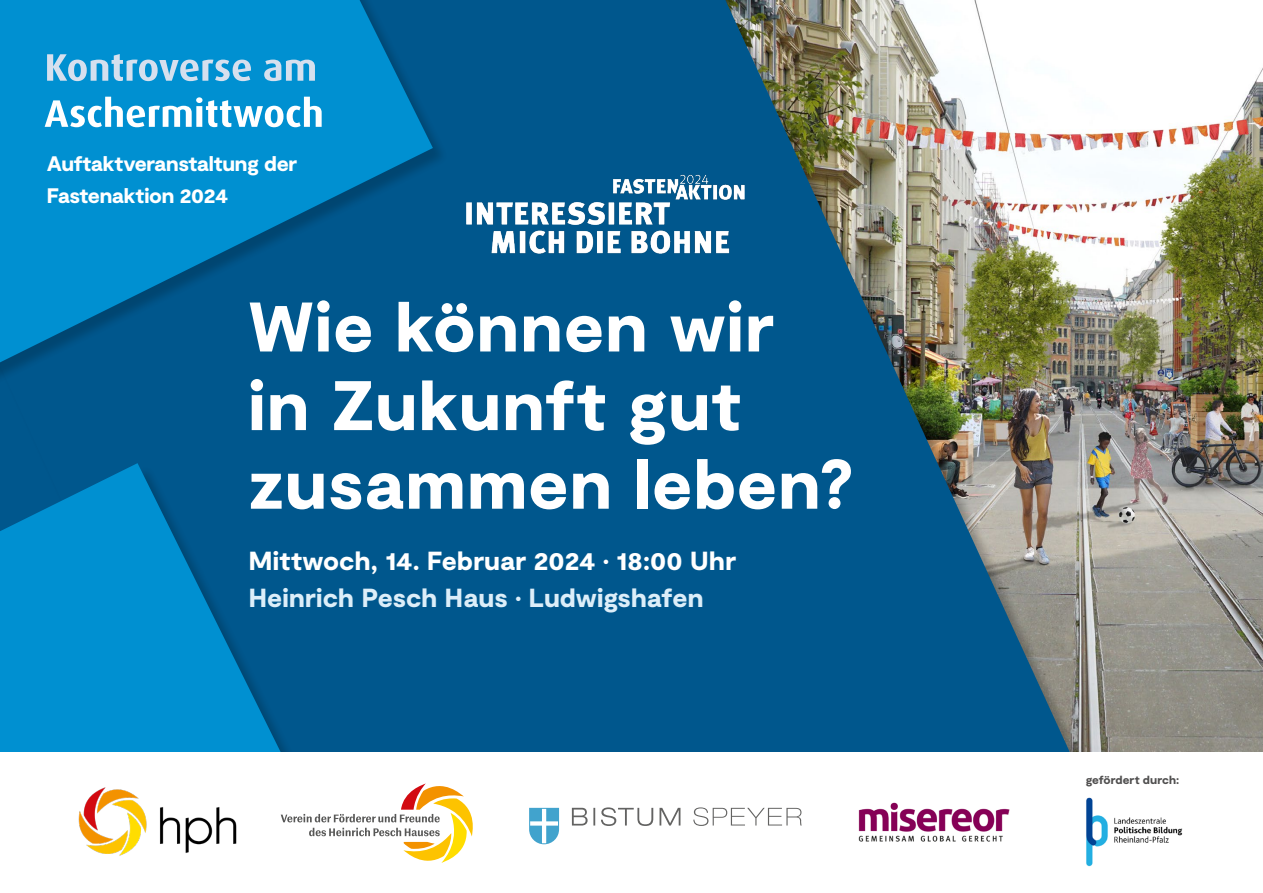
<style>
.page{position:relative;width:1263px;height:893px;background:#fff}
.page>*{position:absolute;margin:0;border:0;box-sizing:border-box;transform-origin:0 0}
.t1{font:900 69.9px/78.6px "Moderat";letter-spacing:.015em;color:#fff}
.t2{font:900 26.1px "Moderat";letter-spacing:.01em;color:#fff}
.t3{font:900 26.1px "Moderat";letter-spacing:.005em;color:#dceef9}
.t4{font:900 21px/31.5px "Moderat";letter-spacing:-.01em;color:#fff}
.t5{font:900 11.7px "Moderat";letter-spacing:.005em;color:#504f4f}
</style>
<div class="page">
<img style="left:1208px;top:67px;width:55px;height:685px">
<div style="left:0;top:0;width:1208px;height:893px;background:#000;opacity:.25"></div>
<img style="left:317px;top:0;width:817px;height:752px">
<div style="left:0;top:465px;width:317px;height:428px;background:#00578d"></div>
<svg style="left:0;top:478px;width:287px;height:274px;fill:#0090d1"></svg>
<div style="left:0;top:0;width:449px;height:478px;background:#00578d"></div>
<svg style="left:0;top:0;width:433px;height:377px;fill:#0090d1"></svg>
<svg style="left:45px;top:97px;width:277px;height:30px;background:#67bce3"></svg>
<svg style="left:47px;top:54px;width:268px;height:27px;background:#5ab1dd"></svg>
<img style="left:464px;top:174px;width:282px;height:82px">
<div style="left:0;top:752px;width:1263px;height:141px;background:#fff"></div>
<img style="left:79px;top:787px;width:158px;height:69px">
<svg style="left:281px;top:783px;width:192px;height:80px"></svg>
<img style="left:1086px;top:797px;width:97px;height:70px">
<svg style="left:572px;top:807px;width:230px;height:19px"></svg>
<svg style="left:529px;top:807px;width:31px;height:37px"></svg>
<img style="left:858px;top:802px;width:151px;height:40px">
<p class="t4" style="left:47px;top:149px;width:252px">Auftaktveranstaltung der<br>Fastenaktion 2024</p>
<h1 class="t1" style="left:248px;top:292px;width:606px">Wie können wir<br>in Zukunft gut zusammen leben?</h1>
<p class="t2" style="left:249px;top:545px;width:489px">Mittwoch, 14. Februar 2024 · 18:00 Uhr</p>
<p class="t3" style="left:249px;top:583px;width:456px">Heinrich Pesch Haus · Ludwigshafen</p>
<p class="t5" style="left:1086px;top:773px;width:95px">gefördert durch:</p>
</div>
